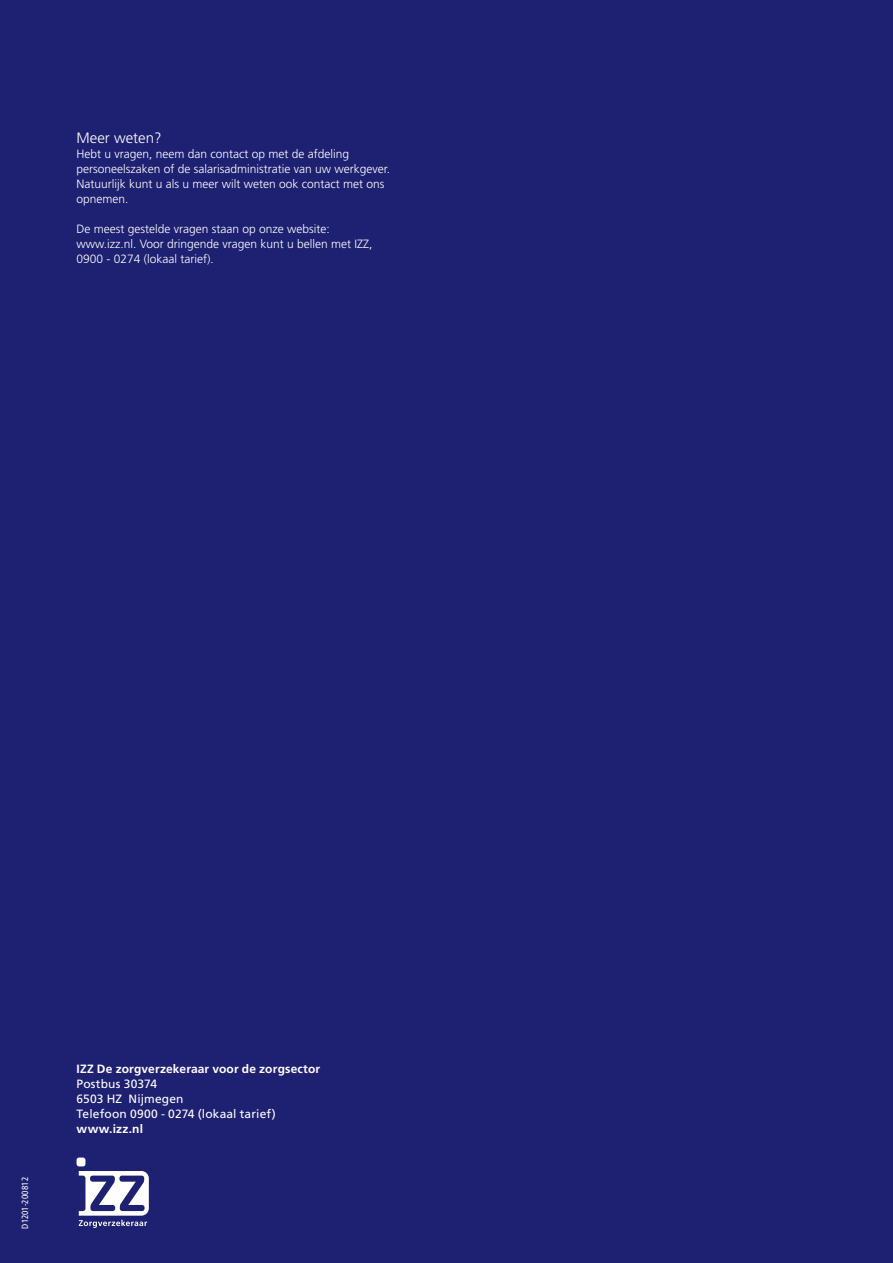
<style>
.page{position:relative;width:893px;height:1263px;background:#1e2171}
.page>*{position:absolute;margin:0;border:0;box-sizing:border-box;transform-origin:0 0}
.t1{font:300 15px "Frutiger";color:#fff}
.t2{font:300 12px/15px "Frutiger";color:#fff}
.t3{font:12px/15px "Frutiger";letter-spacing:.01em;color:#fff}
.t4{font:700 12px "Frutiger";letter-spacing:.015em;color:#fff}
.t5{font:condensed 9px "Frutiger";letter-spacing:.01em;color:#fff}
</style>
<div class="page">
<svg style="left:77px;top:1157px;width:72px;height:71px"></svg>
<p class="t1" style="left:77px;top:129px;width:87px">Meer weten?</p>
<p class="t2" style="left:77px;top:146px;width:315px">Hebt u vragen, neem dan contact op met de afdeling personeelszaken of de salarisadministratie van uw werkgever.<br>Natuurlijk kunt u als u meer wilt weten ook contact met ons opnemen.</p>
<p class="t2" style="left:77px;top:221px;width:298px">De meest gestelde vragen staan op onze website: www.izz.nl. Voor dringende vragen kunt u bellen met IZZ,<br>0900 - 0274 (lokaal tarief).</p>
<p class="t5" style="left:20px;top:1229px;width:53px;rotate:-90deg">D1201-200812</p>
<p class="t4" style="left:77px;top:1061px;width:245px">IZZ De zorgverzekeraar voor de zorgsector</p>
<p class="t3" style="left:77px;top:1076px;width:201px">Postbus 30374<br>6503 HZ Nijmegen<br>Telefoon 0900 - 0274 (lokaal tarief)</p>
<p class="t4" style="left:77px;top:1121px;width:68px">www.izz.nl</p>
</div>
